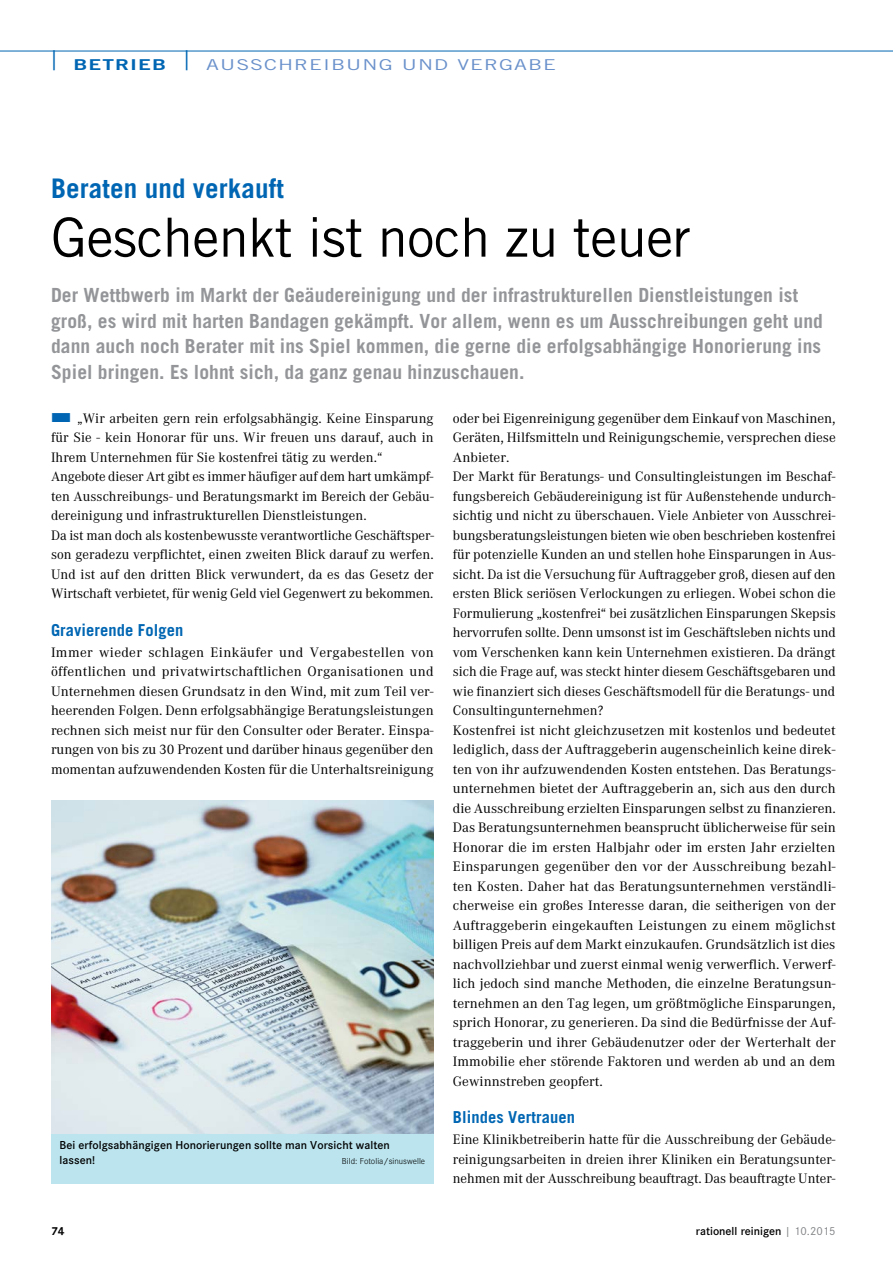
<style>
.page{position:relative;width:893px;height:1263px;background:#fff}
.page>*{position:absolute;margin:0;border:0;box-sizing:border-box;transform-origin:0 0}
.t1{font:54px "Trade Gothic";letter-spacing:-.01em;color:#000}
.t2{font:700 27px "Trade Gothic";letter-spacing:.005em;color:#0066b3}
.t3{font:700 19.5px/25.5px "Trade Gothic";letter-spacing:.005em;color:#939598}
.t4{font:700 16.5px "Trade Gothic";letter-spacing:.005em;color:#0066b3}
.t5{font:15px "Trade Gothic";letter-spacing:.05em;color:#6a91cb;scale:1.4 1}
.t6{font:14.25px/19.5px "Corporate A";letter-spacing:.005em;color:#000}
.t7{font:600 12px/15px "Corporate S";letter-spacing:.005em;color:#000}
.t8{font:700 12px "Corporate S";color:#000}
.t9{font:300 9px "Corporate S";letter-spacing:.005em;color:#000}
.s1{font-weight:300;font-size:27px;color:#0066b3}
.s2{font-family:"Trade Gothic Bold Two";color:#0066b3}
.s3{font-weight:400;color:#808285}
</style>
<div class="page">
<hr style="left:0;top:51px;width:893px;height:1px;background:#0066b3">
<div style="left:51px;top:949px;width:383px;height:234px;background:#bbe4ee"></div>
<img style="left:51px;top:801px;width:383px;height:333px">
<p class="t5" style="left:51px;top:56px;width:362px"><span class="s1">|</span> <span class="s2">BETRIEB</span> <span class="s1">|</span> Ausschreibung und Vergabe</p>
<h2 class="t2" style="left:51px;top:172px;width:234px">Beraten und verkauft</h2>
<h1 class="t1" style="left:51px;top:205px;width:641px">Geschenkt ist noch zu teuer</h1>
<p class="t3" style="left:51px;top:282px;width:773px">Der Wettbwerb im Markt der Geäudereinigung und der infrastrukturellen Dienstleistungen ist groß, es wird mit harten Bandagen gekämpft. Vor allem, wenn es um Ausschreibungen geht und dann auch noch Berater mit ins Spiel kommen, die gerne die erfolgsabhängige Honorierung ins Spiel bringen. Es lohnt sich, da ganz genau hinzuschauen.</p>
<p class="t6" style="left:51px;top:408px;width:384px;text-indent:26px">„Wir arbeiten gern rein erfolgsabhängig. Keine Einsparung für Sie - kein Honorar für uns. Wir freuen uns darauf, auch in Ihrem Unternehmen für Sie kostenfrei tätig zu werden.“ Angebote dieser Art gibt es immer häufiger auf dem hart umkämpf&shy;ten Ausschreibungs- und Beratungsmarkt im Bereich der Gebäu&shy;dereinigung und infrastrukturellen Dienstleistungen.<br>Da ist man doch als kostenbewusste verantwortliche Geschäftsper&shy;son geradezu verpflichtet, einen zweiten Blick darauf zu werfen.<br>Und ist auf den dritten Blick verwundert, da es das Gesetz der Wirtschaft verbietet, für wenig Geld viel Gegenwert zu bekommen.</p>
<p class="t4" style="left:51px;top:619px;width:134px">Gravierende Folgen</p>
<p class="t6" style="left:51px;top:642px;width:384px;text-align:justify">Immer wieder schlagen Einkäufer und Vergabestellen von öffentlichen und privatwirtschaftlichen Organisationen und Unternehmen diesen Grundsatz in den Wind, mit zum Teil ver&shy;heerenden Folgen. Denn erfolgsabhängige Beratungsleistungen rechnen sich meist nur für den Consulter oder Berater. Einspa&shy;rungen von bis zu 30 Prozent und darüber hinaus gegenüber den momentan aufzuwendenden Kosten für die Unterhaltsreinigung</p>
<p class="t6" style="left:453px;top:408px;width:384px">oder bei Eigenreinigung gegenüber dem Einkauf von Maschinen, Geräten, Hilfsmitteln und Reinigungschemie, versprechen diese Anbieter.<br>Der Markt für Beratungs- und Consultingleistungen im Beschaf&shy;fungsbereich Gebäudereinigung ist für Außenstehende undurch&shy;sichtig und nicht zu überschauen. Viele Anbieter von Ausschrei&shy;bungsberatungsleistungen bieten wie oben beschrieben kostenfrei für potenzielle Kunden an und stellen hohe Einsparungen in Aus&shy;sicht. Da ist die Versuchung für Auftraggeber groß, diesen auf den ersten Blick seriösen Verlockungen zu erliegen. Wobei schon die Formulierung „kostenfrei“ bei zusätzlichen Einsparungen Skepsis hervorrufen sollte. Denn umsonst ist im Geschäftsleben nichts und vom Verschenken kann kein Unternehmen existieren. Da drängt sich die Frage auf, was steckt hinter diesem Geschäftsgebaren und wie finanziert sich dieses Geschäftsmodell für die Beratungs- und Consultingunternehmen?<br>Kostenfrei ist nicht gleichzusetzen mit kostenlos und bedeutet lediglich, dass der Auftraggeberin augenscheinlich keine direk&shy;ten von ihr aufzuwendenden Kosten entstehen. Das Beratungs&shy;unternehmen bietet der Auftraggeberin an, sich aus den durch die Ausschreibung erzielten Einsparungen selbst zu finanzieren.<br>Das Beratungsunternehmen beansprucht üblicherweise für sein Honorar die im ersten Halbjahr oder im ersten Jahr erzielten Einsparungen gegenüber den vor der Ausschreibung bezahl&shy;ten Kosten. Daher hat das Beratungsunternehmen verständli&shy;cherweise ein großes Interesse daran, die seitherigen von der Auftraggeberin eingekauften Leistungen zu einem möglichst billigen Preis auf dem Markt einzukaufen. Grundsätzlich ist dies nachvollziehbar und zuerst einmal wenig verwerflich. Verwerf&shy;lich jedoch sind manche Methoden, die einzelne Beratungsun&shy;ternehmen an den Tag legen, um größtmögliche Einsparungen, sprich Honorar, zu generieren. Da sind die Bedürfnisse der Auf&shy;traggeberin und ihrer Gebäudenutzer oder der Werterhalt der Immobilie eher störende Faktoren und werden ab und an dem Gewinnstreben geopfert.</p>
<p class="t4" style="left:453px;top:1107px;width:124px">Blindes Vertrauen</p>
<p class="t6" style="left:453px;top:1130px;width:384px;text-align:justify">Eine Klinikbetreiberin hatte für die Ausschreibung der Gebäude&shy;reinigungsarbeiten in dreien ihrer Kliniken ein Beratungsunter&shy;nehmen mit der Ausschreibung beauftragt. Das beauftragte Unter-</p>
<p class="t7" style="left:60px;top:1137px;width:332px">Bei erfolgsabhängigen Honorierungen sollte man Vorsicht walten lassen!</p>
<p class="t9" style="left:342px;top:1155px;width:85px">Bild: Fotolia/sinuswelle</p>
<p class="t8" style="left:51px;top:1224px;width:15px">74</p>
<p class="t7" style="left:696px;top:1224px;width:141px">rationell reinigen <span class="s3">| 10.2015</span></p>
</div>
